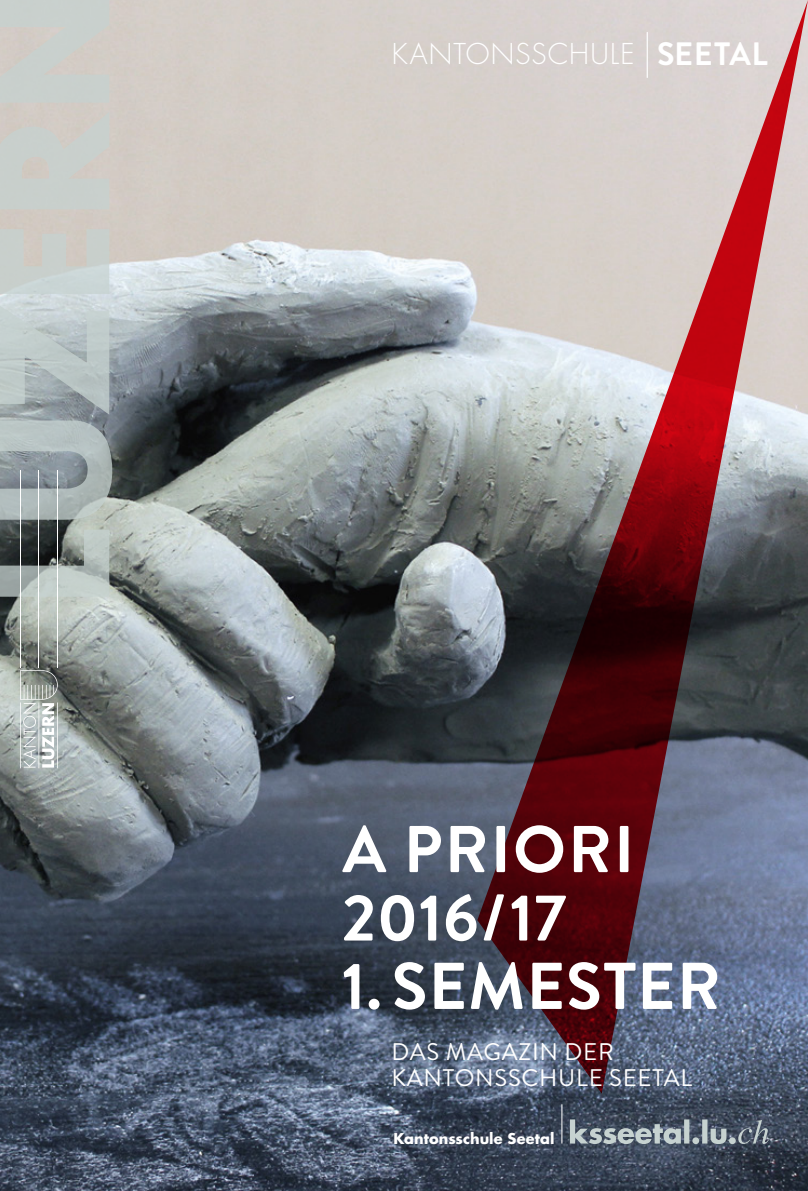
<style>
.page{position:relative;width:808px;height:1191px;background:#fff}
.page>*{position:absolute;margin:0;border:0;box-sizing:border-box;transform-origin:0 0}
.t1{font:700 66px/68.4px "Brandon Grotesque";letter-spacing:.015em;color:#fff}
.t2{font:300 27.9px "Futura LT";letter-spacing:.04em;color:#fff}
.t3{font:24px/25.5px "Brandon Grotesque";letter-spacing:.03em;color:#fff}
.t4{font:700 14.55px "Futura Luzern";letter-spacing:.005em;color:#fff}
.s1{font-family:"Brandon Grotesque";font-weight:700;font-size:32.4px}
</style>
<div class="page">
<img style="left:0;top:0;width:808px;height:1191px">
<svg style="left:570px;top:1119px;width:199px;height:25px;background:#727e88"></svg>
<hr style="left:561px;top:1104px;width:1px;height:39px;background:#fff">
<svg style="left:477px;top:0;width:331px;height:1093px;background:#8b777e"></svg>
<hr style="left:647px;top:32px;width:1px;height:46px;background:#fff">
<svg style="left:0;top:0;width:109px;height:103px;background:#cbceca"></svg>
<svg style="left:0;top:229px;width:115px;height:291px;background:#b3bcbd"></svg>
<svg style="left:0;top:529px;width:109px;height:67px;background:#848d8a"></svg>
<svg style="left:0;top:112px;width:109px;height:97px;background:#cbcdc9"></svg>
<hr style="left:20px;top:702px;width:1px;height:66px;background:#fff">
<hr style="left:39px;top:702px;width:1px;height:66px;background:#fff">
<hr style="left:38px;top:470px;width:1px;height:197px;background:#fff">
<hr style="left:57px;top:702px;width:1px;height:66px;background:#fff">
<hr style="left:57px;top:470px;width:1px;height:197px;background:#fff">
<svg style="left:20px;top:670px;width:38px;height:97px;background:#b4bbb8"></svg>
<hr style="left:20px;top:470px;width:1px;height:197px;background:#fff">
<p class="t2" style="left:392px;top:37px;width:378px">KANTONSSCHULE <span class="s1">SEETAL</span></p>
<h1 class="t1" style="left:342px;top:816px;width:294px">A PRIORI<br>2016/17</h1>
<h1 class="t1" style="left:342px;top:953px;width:380px">1. SEMESTER</h1>
<p class="t3" style="left:391px;top:1039px;width:302px">DAS MAGAZIN DER<br>KANTONSSCHULE SEETAL</p>
<p class="t4" style="left:394px;top:1128px;width:162px">Kantonsschule Seetal</p>
</div>
